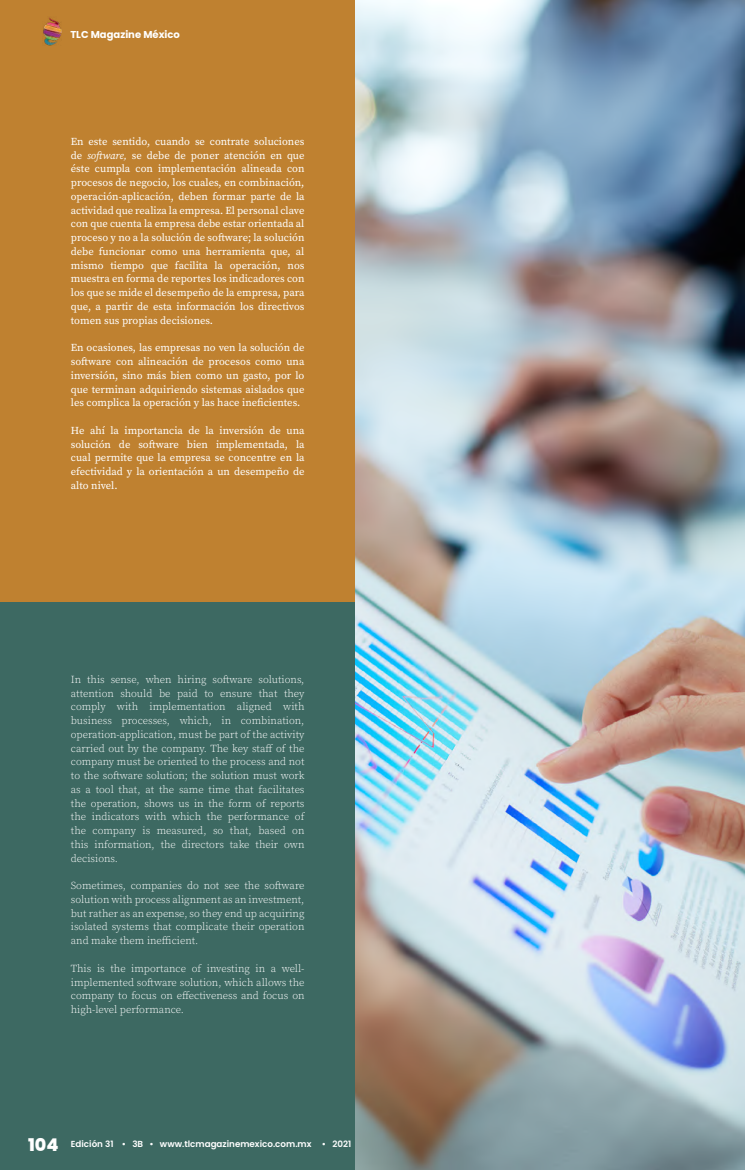
<style>
.page{position:relative;width:745px;height:1170px;background:#fff}
.page>*{position:absolute;margin:0;border:0;box-sizing:border-box;transform-origin:0 0}
.t1{font:800 17.5px "Poppins";color:#fff}
.t2{font:10.62px/13.8px "Source Serif Pro";color:#fff;text-align:justify}
.t3{font:300 10.62px/13.8px "Source Serif Pro";color:#fff;text-align:justify}
.t4{font:700 10px "Poppins";color:#fff}
.t5{font:600 8.75px "Poppins";color:#fff}
.s1{font-style:italic}
</style>
<div class="page">
<img style="left:354px;top:0;width:390px;height:1169px">
<div style="left:0;top:0;width:354px;height:662px;background:#bf8130"></div>
<div style="left:0;top:602px;width:354px;height:567px;background:#3d6962"></div>
<img style="left:43px;top:17px;width:19px;height:29px">
<p class="t4" style="left:70px;top:29px;width:111px">TLC Magazine México</p>
<p class="t2" style="left:71px;top:134px;width:235px">En este sentido, cuando se contrate soluciones de <span class="s1">software,</span> se debe de poner atención en que éste cumpla con implementación alineada con procesos de negocio, los cuales, en combinación, operación-aplicación, deben formar parte de la actividad que realiza la empresa. El personal clave con que cuenta la empresa debe estar orientada al proceso y no a la solución de software; la solución debe funcionar como una herramienta que, al mismo tiempo que facilita la operación, nos muestra en forma de reportes los indicadores con los que se mide el desempeño de la empresa, para que, a partir de esta información los directivos tomen sus propias decisiones.</p>
<p class="t2" style="left:71px;top:341px;width:235px">En ocasiones, las empresas no ven la solución de software con alineación de procesos como una inversión, sino más bien como un gasto, por lo que terminan adquiriendo sistemas aislados que les complica la operación y las hace ineficientes.</p>
<p class="t2" style="left:71px;top:423px;width:235px">He ahí la importancia de la inversión de una solución de software bien implementada, la cual permite que la empresa se concentre en la efectividad y la orientación a un desempeño de alto nivel.</p>
<p class="t3" style="left:71px;top:672px;width:235px">In this sense, when hiring software solutions, attention should be paid to ensure that they comply with implementation aligned with business processes, which, in combination, operation-application, must be part of the activity carried out by the company. The key staff of the company must be oriented to the process and not to the software solution; the solution must work as a tool that, at the same time that facilitates the operation, shows us in the form of reports the indicators with which the performance of the company is measured, so that, based on this information, the directors take their own decisions.</p>
<p class="t3" style="left:71px;top:878px;width:235px">Sometimes, companies do not see the software solution with process alignment as an investment, but rather as an expense, so they end up acquiring isolated systems that complicate their operation and make them inefficient.</p>
<p class="t3" style="left:71px;top:961px;width:235px">This is the importance of investing in a well&shy;implemented software solution, which allows the company to focus on effectiveness and focus on high-level performance.</p>
<h1 class="t1" style="left:28px;top:1134px;width:32px">104</h1>
<p class="t5" style="left:71px;top:1138px;width:282px">Edición 31 • 3B • www.tlcmagazinemexico.com.mx • 2021</p>
</div>
